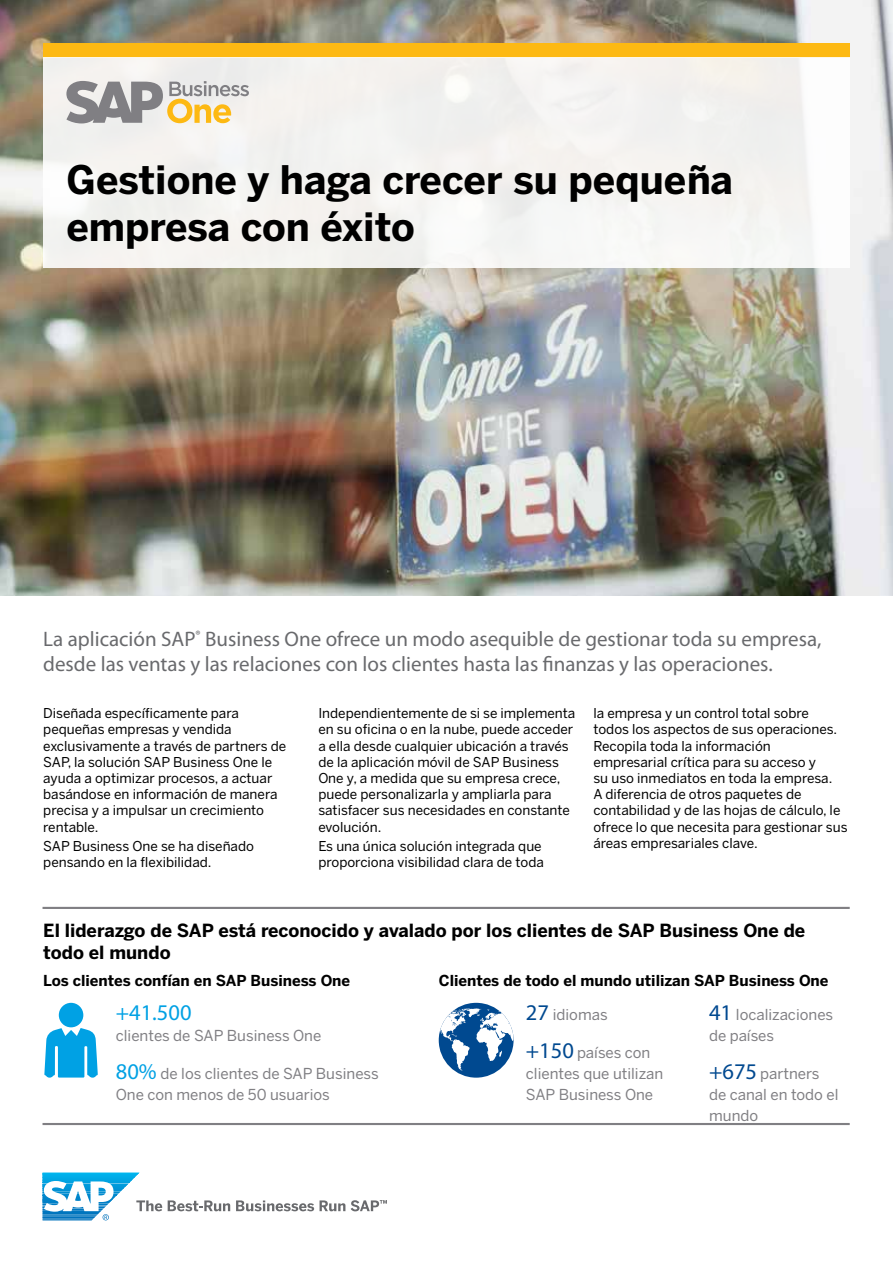
<style>
.page{position:relative;width:893px;height:1263px;background:#fff}
.page>*{position:absolute;margin:0;border:0;box-sizing:border-box;transform-origin:0 0}
.t1{font:700 39px/46.8px "Benton Sans";color:#000}
.t2{font:22.5px "Myriad Pro";color:#00a1e4}
.t3{font:21px/25.2px "Myriad Pro";color:#696a6d}
.t4{font:700 18px/22.5px "Benton Sans";color:#000}
.t5{font:15px/21px "Benton Sans";color:#807f83}
.t6{font:700 15px "Benton Sans";color:#000}
.t7{font:13.5px/16.2px "Benton Sans";color:#000}
.s1{font-family:"Myriad Pro";font-size:22.5px;color:#00a1e4}
.s2{font-family:"Myriad Pro";font-size:22.5px;color:#004990}
</style>
<div class="page">
<img style="left:0;top:0;width:893px;height:595px">
<svg style="left:168px;top:1200px;width:62px;height:11px"></svg>
<svg style="left:236px;top:1200px;width:78px;height:11px"></svg>
<svg style="left:320px;top:1200px;width:25px;height:11px"></svg>
<svg style="left:351px;top:1200px;width:36px;height:11px"></svg>
<svg style="left:43px;top:1172px;width:119px;height:48px"></svg>
<div style="left:43px;top:43px;width:807px;height:14px;background:#fdb913"></div>
<div style="left:43px;top:57px;width:807px;height:211px;background:#f4f2f0"></div>
<svg style="left:66px;top:81px;width:183px;height:42px"></svg>
<svg style="left:44px;top:1003px;width:54px;height:75px"></svg>
<hr style="left:43px;top:907px;width:807px;height:2px;background:#807f83">
<hr style="left:43px;top:1123px;width:807px;height:2px;background:#807f83">
<div style="left:439px;top:1003px;width:75px;height:75px;background:#004990;border-radius:50%"></div>
<svg style="left:440px;top:1008px;width:73px;height:62px"></svg>
<h1 class="t1" style="left:66px;top:157px;width:668px">Gestione y haga crecer su pequeña empresa con éxito</h1>
<h3 class="t3" style="left:43px;top:626px;width:780px">La aplicación SAP<sup>®</sup> Business One ofrece un modo asequible de gestionar toda su empresa, desde las ventas y las relaciones con los clientes hasta las finanzas y las operaciones.</h3>
<p class="t7" style="left:43px;top:705px;width:245px">Diseñada específicamente para pequeñas empresas y vendida exclusivamente a través de partners de<br>SAP, la solución SAP Business One le ayuda a optimizar procesos, a actuar basándose en información de manera precisa y a impulsar un crecimiento rentable.</p>
<p class="t7" style="left:43px;top:838px;width:212px">SAP Business One se ha diseñado pensando en la flexibilidad.</p>
<p class="t7" style="left:318px;top:705px;width:259px">Independientemente de si se implementa en su oficina o en la nube, puede acceder a ella desde cualquier ubicación a través de la aplicación móvil de SAP Business One y, a medida que su empresa crece, puede personalizarla y ampliarla para satisfacer sus necesidades en constante evolución.</p>
<p class="t7" style="left:318px;top:838px;width:227px">Es una única solución integrada que proporciona visibilidad clara de toda</p>
<p class="t7" style="left:593px;top:705px;width:256px">la empresa y un control total sobre todos los aspectos de sus operaciones.<br>Recopila toda la información empresarial crítica para su acceso y<br>su uso inmediatos en toda la empresa.<br>A diferencia de otros paquetes de contabilidad y de las hojas de cálculo, le ofrece lo que necesita para gestionar sus áreas empresariales clave.</p>
<h3 class="t4" style="left:43px;top:919px;width:763px">El liderazgo de SAP está reconocido y avalado por los clientes de SAP Business One de todo el mundo</h3>
<p class="t6" style="left:43px;top:971px;width:308px">Los clientes confían en SAP Business One</p>
<p class="t6" style="left:439px;top:971px;width:391px">Clientes de todo el mundo utilizan SAP Business One</p>
<h2 class="t2" style="left:116px;top:998px;width:77px">+41.500</h2>
<p class="t5" style="left:116px;top:1025px;width:207px">clientes de SAP Business One</p>
<p class="t5" style="left:116px;top:1063px;width:264px"><span class="s1">80%</span> de los clientes de SAP Business<br>One con menos de 50 usuarios</p>
<p class="t5" style="left:526px;top:1004px;width:83px"><span class="s2">27</span> idiomas</p>
<p class="t5" style="left:526px;top:1042px;width:139px"><span class="s2">+150</span> países con clientes que utilizan<br>SAP Business One</p>
<p class="t5" style="left:709px;top:1004px;width:126px"><span class="s2">41</span> localizaciones de países</p>
<p class="t5" style="left:709px;top:1063px;width:131px"><span class="s2">+675</span> partners de canal en todo el mundo</p>
</div>
